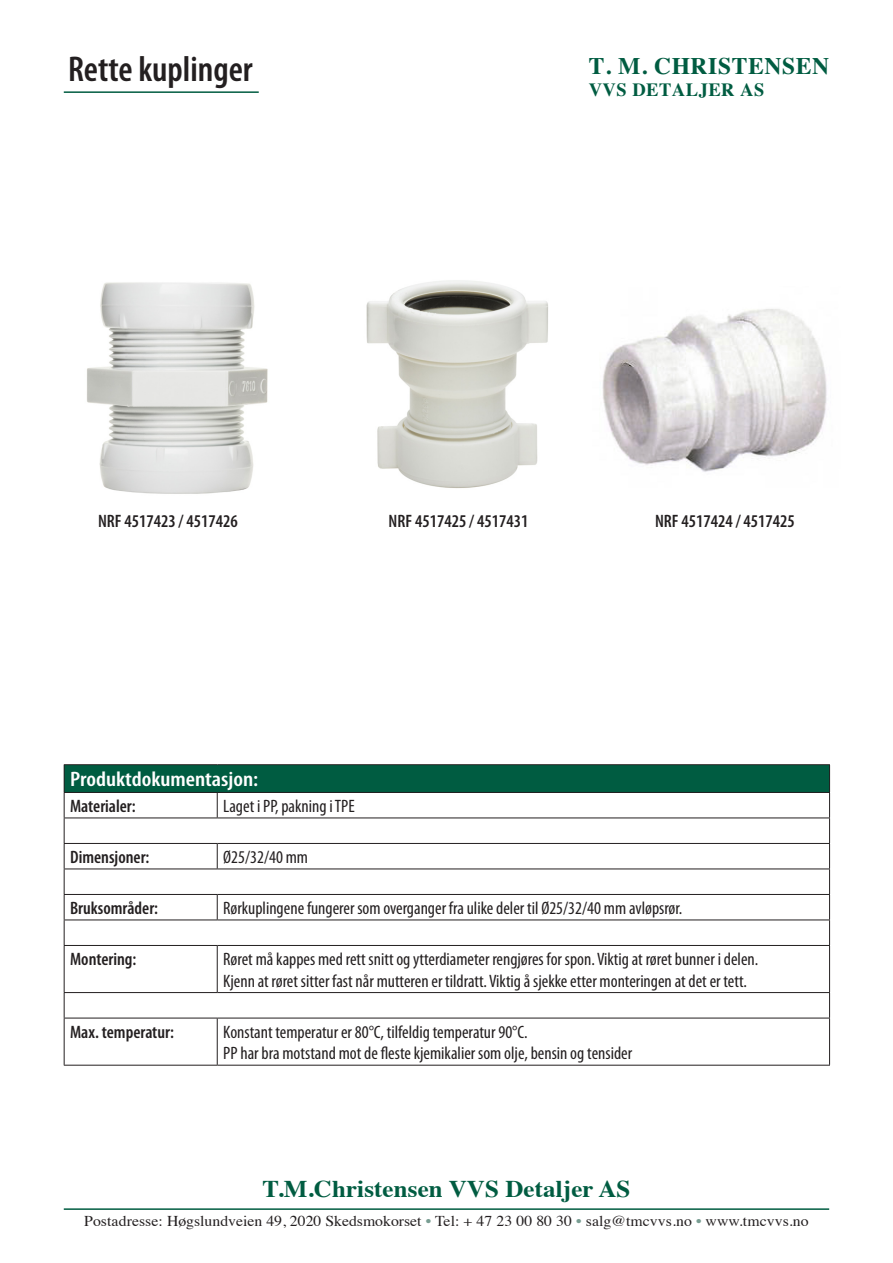
<style>
.page{position:relative;width:893px;height:1263px;background:#fff}
.page>*{position:absolute;margin:0;border:0;box-sizing:border-box;transform-origin:0 0}
.t1{font:600 condensed 36px "Myriad Pro";color:#231f20}
.t2{font:700 24px "Times";letter-spacing:.005em;color:#005c41;scale:1.04 1}
.t3{font:700 23.7px "Times";letter-spacing:.025em;color:#005c41}
.t4{font:600 condensed 21px "Myriad Pro";color:#fff;scale:1.12 1}
.t5{font:700 18.6px "Times";letter-spacing:.025em;color:#005c41}
.t6{font:condensed 18px/21.6px "Myriad Pro";color:#231f20}
.t7{font:600 condensed 18px "Myriad Pro";color:#231f20}
.t8{font:15px "Times";letter-spacing:.005em;color:#231f20;scale:1.05 1}
.s1{color:#789d92}
</style>
<div class="page">
<hr style="left:64px;top:1208px;width:765px;height:2px;background:#005c41">
<hr style="left:64px;top:91px;width:195px;height:2px;background:#005c41">
<img style="left:366px;top:280px;width:182px;height:208px">
<img style="left:87px;top:282px;width:181px;height:212px">
<img style="left:602px;top:309px;width:225px;height:163px">
<div style="left:64px;top:765px;width:766px;height:27px;background:#005c41"></div>
<hr style="left:64px;top:764px;width:153px;height:1px;background:#231f20">
<hr style="left:217px;top:764px;width:613px;height:1px;background:#231f20">
<hr style="left:64px;top:792px;width:153px;height:1px;background:#231f20">
<hr style="left:217px;top:792px;width:613px;height:1px;background:#231f20">
<svg style="left:217px;top:793px;width:1px;height:24px"></svg>
<hr style="left:64px;top:817px;width:153px;height:1px;background:#231f20">
<hr style="left:217px;top:817px;width:613px;height:1px;background:#231f20">
<hr style="left:64px;top:843px;width:153px;height:1px;background:#231f20">
<hr style="left:217px;top:843px;width:613px;height:1px;background:#231f20">
<svg style="left:217px;top:844px;width:1px;height:24px"></svg>
<hr style="left:64px;top:868px;width:153px;height:1px;background:#231f20">
<hr style="left:217px;top:868px;width:613px;height:1px;background:#231f20">
<hr style="left:64px;top:894px;width:153px;height:1px;background:#231f20">
<hr style="left:217px;top:894px;width:613px;height:1px;background:#231f20">
<svg style="left:217px;top:895px;width:1px;height:24px"></svg>
<hr style="left:64px;top:919px;width:153px;height:1px;background:#231f20">
<svg style="left:64px;top:765px;width:1px;height:180px"></svg>
<hr style="left:217px;top:919px;width:613px;height:1px;background:#231f20">
<svg style="left:829px;top:765px;width:1px;height:180px"></svg>
<hr style="left:64px;top:945px;width:153px;height:1px;background:#231f20">
<hr style="left:64px;top:946px;width:1px;height:46px;background:#231f20">
<hr style="left:217px;top:945px;width:613px;height:1px;background:#231f20">
<hr style="left:217px;top:946px;width:1px;height:46px;background:#231f20">
<hr style="left:829px;top:946px;width:1px;height:46px;background:#231f20">
<hr style="left:64px;top:992px;width:153px;height:1px;background:#231f20">
<svg style="left:64px;top:993px;width:1px;height:25px"></svg>
<hr style="left:217px;top:992px;width:613px;height:1px;background:#231f20">
<svg style="left:829px;top:993px;width:1px;height:25px"></svg>
<hr style="left:64px;top:1018px;width:153px;height:1px;background:#231f20">
<hr style="left:64px;top:1018px;width:1px;height:47px;background:#231f20">
<hr style="left:217px;top:1018px;width:613px;height:1px;background:#231f20">
<hr style="left:217px;top:1018px;width:1px;height:47px;background:#231f20">
<hr style="left:829px;top:1018px;width:1px;height:47px;background:#231f20">
<hr style="left:64px;top:1065px;width:153px;height:1px;background:#231f20">
<hr style="left:217px;top:1065px;width:613px;height:1px;background:#231f20">
<h1 class="t1" style="left:68px;top:49px;width:186px">Rette kuplinger</h1>
<h3 class="t3" style="left:589px;top:43px;width:242px">T. M. CHRISTENSEN</h3>
<p class="t5" style="left:589px;top:72px;width:177px">VVS DETALJER AS</p>
<p class="t7" style="left:98px;top:511px;width:141px">NRF 4517423 / 4517426</p>
<p class="t7" style="left:389px;top:511px;width:141px">NRF 4517425 / 4517431</p>
<p class="t7" style="left:655px;top:511px;width:141px">NRF 4517424 / 4517425</p>
<p class="t4" style="left:70px;top:768px;width:169px">Produktdokumentasjon:</p>
<p class="t7" style="left:70px;top:796px;width:67px">Materialer:</p>
<p class="t6" style="left:223px;top:795px;width:133px">Laget i PP, pakning i TPE</p>
<p class="t7" style="left:70px;top:847px;width:81px">Dimensjoner:</p>
<p class="t6" style="left:223px;top:846px;width:86px">Ø25/32/40 mm</p>
<p class="t7" style="left:70px;top:898px;width:89px">Bruksområder:</p>
<p class="t6" style="left:223px;top:897px;width:461px">Rørkuplingene fungerer som overganger fra ulike deler til Ø25/32/40 mm avløpsrør.</p>
<p class="t7" style="left:70px;top:949px;width:68px">Montering:</p>
<p class="t6" style="left:223px;top:948px;width:537px">Røret må kappes med rett snitt og ytterdiameter rengjøres for spon. Viktig at røret bunner i delen.<br>Kjenn at røret sitter fast når mutteren er tildratt. Viktig å sjekke etter monteringen at det er tett.</p>
<p class="t7" style="left:70px;top:1022px;width:105px">Max. temperatur:</p>
<p class="t6" style="left:223px;top:1021px;width:410px">Konstant temperatur er 80°C, tilfeldig temperatur 90°C.<br>PP har bra motstand mot de fleste kjemikalier som olje, bensin og tensider</p>
<h2 class="t2" style="left:263px;top:1166px;width:355px">T.M.Christensen VVS Detaljer AS</h2>
<p class="t8" style="left:84px;top:1207px;width:692px">Postadresse: Høgslundveien 49, 2020 Skedsmokorset <span class="s1">•</span> Tel: + 47 23 00 80 30 <span class="s1">•</span> salg@tmcvvs.no <span class="s1">•</span> www.tmcvvs.no</p>
</div>
